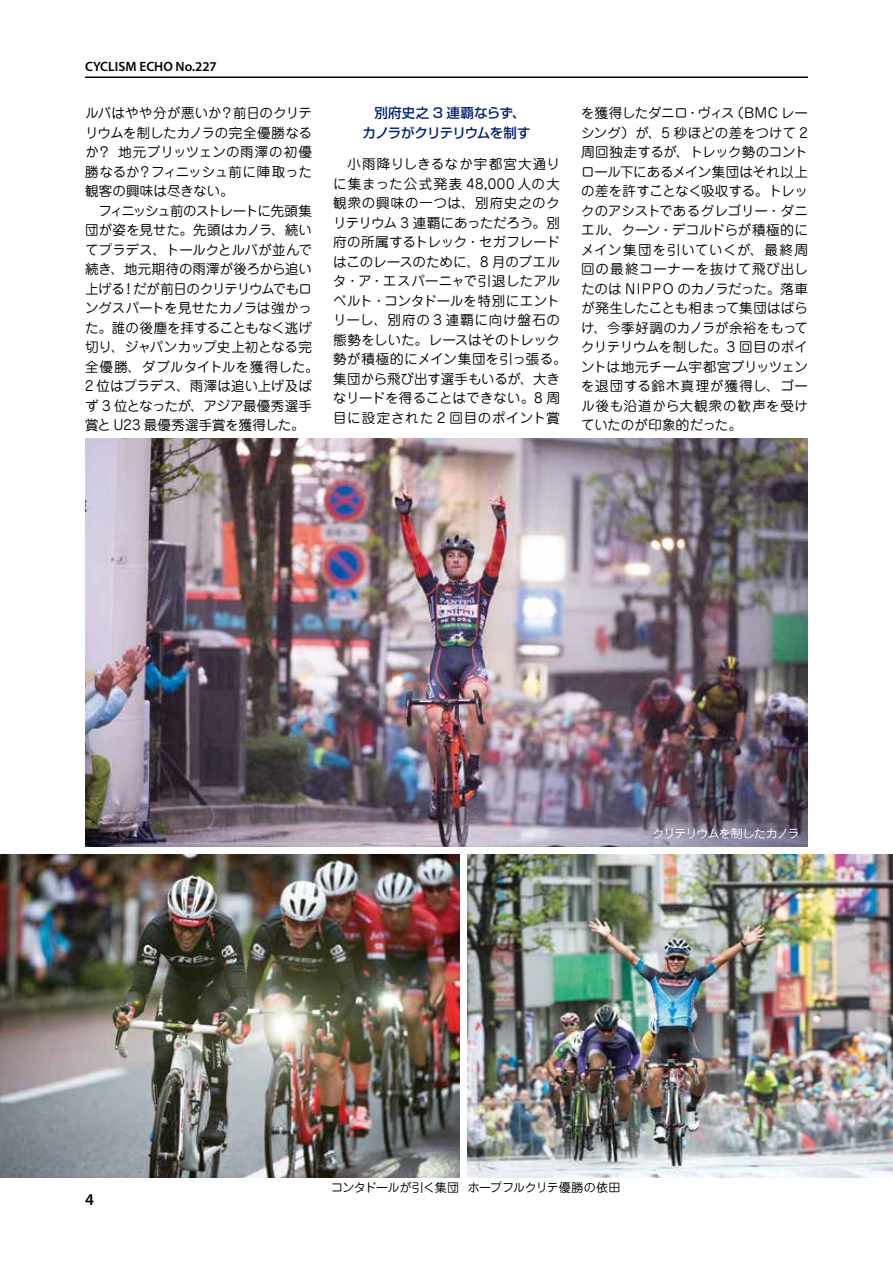
<style>
.page{position:relative;width:893px;height:1263px;background:#fff}
.page>*{position:absolute;margin:0;border:0;box-sizing:border-box;transform-origin:0 0}
.t1{font:600 16.5px "Myriad Pro";color:#000}
.t2{font:13.5px/19.5px "Jun 201 Pro";letter-spacing:.005em;color:#000}
.t3{font:500 13.5px/19.5px "Shin Go Pro";letter-spacing:-.05em;color:#042275;text-align:center}
.t4{font:600 13.5px "Myriad Pro";color:#000}
.t5{font:12px "Jun 201 Pro";letter-spacing:-.03em;color:#000}
.t6{font:12px "Jun 201 Pro";letter-spacing:-.07em;color:#fff}
</style>
<div class="page">
<hr style="left:85px;top:77px;width:723px;height:1px;background:#000">
<img style="left:468px;top:855px;width:425px;height:323px">
<img style="left:0;top:855px;width:459px;height:323px">
<img style="left:85px;top:438px;width:723px;height:408px">
<p class="t4" style="left:85px;top:58px;width:133px">CYCLISM ECHO No.227</p>
<p class="t2" style="left:85px;top:102px;width:235px">ルバはやや分が悪いか？前日のクリテリウムを制したカノラの完全優勝なるか？ 地元ブリッツェンの雨澤の初優勝なるか？フィニッシュ前に陣取った観客の興味は尽きない。<br>　フィニッシュ前のストレートに先頭集団が姿を見せた。先頭はカノラ、続いてプラデス、トールクとルバが並んで続き、地元期待の雨澤が後ろから追い上げる！だが前日のクリテリウムでもロングスパートを見せたカノラは強かった。誰の後塵を拝することもなく逃げ切り、ジャパンカップ史上初となる完全優勝、ダブルタイトルを獲得した。<br>2 位はプラデス、雨澤は追い上げ及ばず 3 位となったが、アジア最優秀選手賞と U23 最優秀選手賞を獲得した。</p>
<p class="t3" style="left:362px;top:102px;width:169px">別府史之 3 連覇ならず、<br>カノラがクリテリウムを制す</p>
<p class="t2" style="left:333px;top:153px;width:235px">　小雨降りしきるなか宇都宮大通りに集まった公式発表 48,000 人の大観衆の興味の一つは、別府史之のクリテリウム 3 連覇にあっただろう。別府の所属するトレック・セガフレードはこのレースのために、8 月のブエルタ・ア・エスパーニャで引退したアルベルト・コンタドールを特別にエントリーし、別府の 3 連覇に向け盤石の態勢をしいた。レースはそのトレック勢が積極的にメイン集団を引っ張る。集団から飛び出す選手もいるが、大きなリードを得ることはできない。8 周目に設定された 2 回目のポイント賞</p>
<p class="t2" style="left:581px;top:102px;width:228px;text-align:justify">を獲得したダニロ・ヴィス（BMC レーシング）が、5 秒ほどの差をつけて 2周回独走するが、トレック勢のコントロール下にあるメイン集団はそれ以上の差を許すことなく吸収する。トレックのアシストであるグレゴリー・ダニエル、クーン・デコルドらが積極的にメイン集団を引いていくが、最終周回の最終コーナーを抜けて飛び出したのは NIPPO のカノラだった。落車が発生したことも相まって集団はばらけ、今季好調のカノラが余裕をもってクリテリウムを制した。3 回目のポイントは地元チーム宇都宮ブリッツェンを退団する鈴木真理が獲得し、ゴール後も沿道から大観衆の歓声を受けていたのが印象的だった。</p>
<p class="t6" style="left:652px;top:824px;width:148px">クリテリウムを制したカノラ</p>
<p class="t1" style="left:85px;top:1188px;width:10px">4</p>
<p class="t5" style="left:331px;top:1178px;width:291px">コンタドールが引く集団 ホープフルクリテ優勝の依田</p>
</div>
